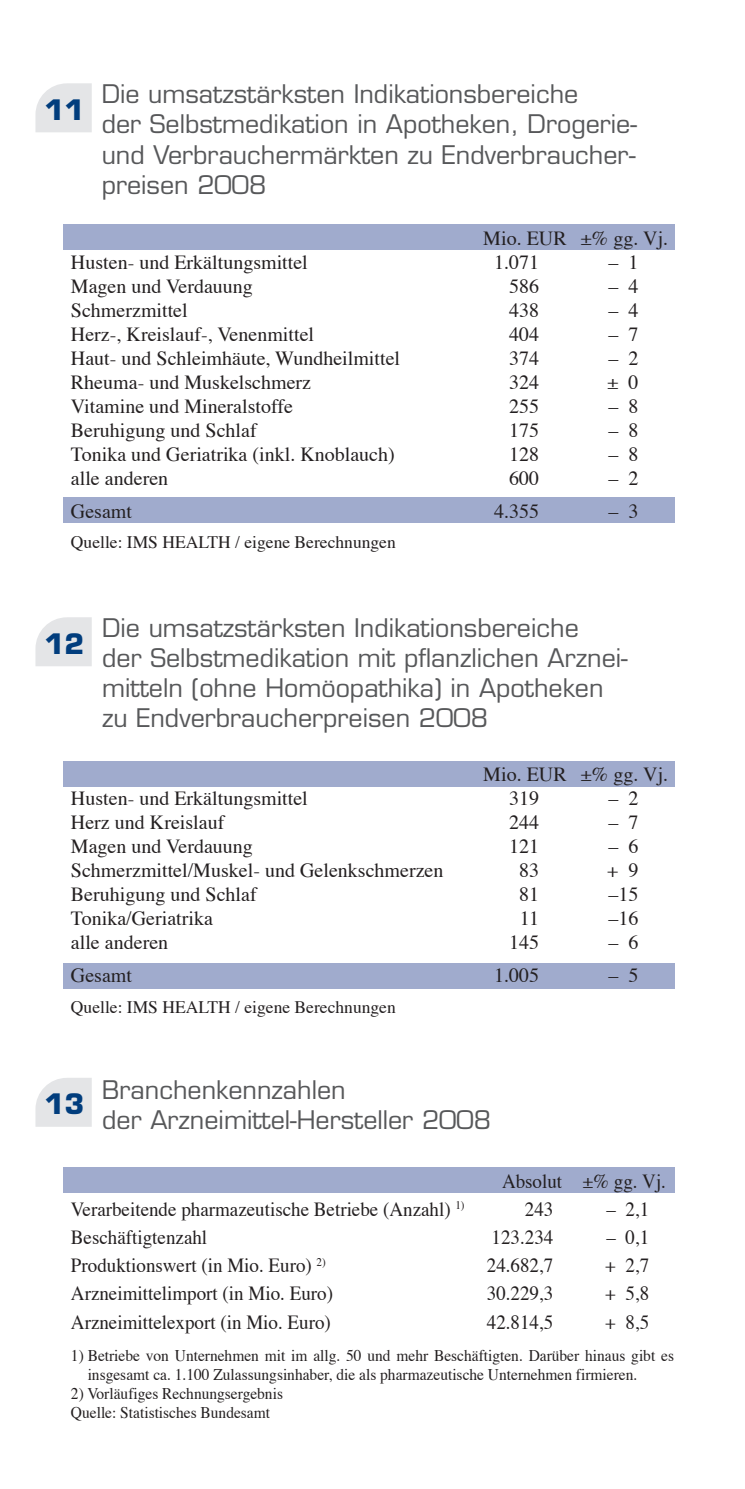
<style>
.page{position:relative;width:745px;height:1489px;background:#fff}
.page>*{position:absolute;margin:0;border:0;box-sizing:border-box;transform-origin:0 0}
.t1{font:700 27.5px "Eurostile";color:#013d7d}
.t2{font:25px/30px "Eurostile";color:#57585a}
.t3{font:20px "Times";color:#231f20}
.t4{font:20px "Times";color:#231f20;scale:.95 1}
.t5{font:17.5px "Times";color:#231f20}
.t6{font:16.25px/18.8px "Times";color:#231f20;scale:.95 1}
</style>
<div class="page">
<svg style="left:35px;top:83px;width:57px;height:49px;background:#e6e7e9"></svg>
<div style="left:63px;top:497px;width:610px;height:26px;background:#a0abcd"></div>
<div style="left:63px;top:224px;width:610px;height:26px;background:#a0abcd"></div>
<div style="left:63px;top:963px;width:610px;height:25px;background:#a0abcd"></div>
<div style="left:63px;top:761px;width:610px;height:25px;background:#a0abcd"></div>
<div style="left:63px;top:1167px;width:610px;height:25px;background:#a0abcd"></div>
<svg style="left:35px;top:617px;width:57px;height:49px;background:#e6e7e9"></svg>
<svg style="left:35px;top:1078px;width:57px;height:48px;background:#e6e7e9"></svg>
<p class="t2" style="left:102px;top:79px;width:536px">Die umsatzstärksten Indikationsbereiche<br>der Selbstmedikation in Apotheken, Drogerie&shy;und Verbrauchermärkten zu Endverbraucher&shy;preisen 2008</p>
<p class="t3" style="left:483px;top:219px;width:186px">Mio. EUR ±% gg. Vj.</p>
<p class="t3" style="left:71px;top:243px;width:238px">Husten- und Erkältungsmittel</p>
<p class="t3" style="left:494px;top:243px;width:46px">1.071</p>
<p class="t3" style="left:608px;top:243px;width:31px">– 1</p>
<p class="t3" style="left:71px;top:267px;width:183px">Magen und Verdauung</p>
<p class="t3" style="left:509px;top:267px;width:31px">586</p>
<p class="t3" style="left:608px;top:267px;width:31px">– 4</p>
<p class="t3" style="left:71px;top:291px;width:118px">Schmerzmittel</p>
<p class="t3" style="left:509px;top:291px;width:31px">438</p>
<p class="t3" style="left:608px;top:291px;width:31px">– 4</p>
<p class="t3" style="left:71px;top:315px;width:244px">Herz-, Kreislauf-, Venenmittel</p>
<p class="t3" style="left:509px;top:315px;width:31px">404</p>
<p class="t3" style="left:608px;top:315px;width:31px">– 7</p>
<p class="t3" style="left:71px;top:339px;width:330px">Haut- und Schleimhäute, Wundheilmittel</p>
<p class="t3" style="left:509px;top:339px;width:31px">374</p>
<p class="t3" style="left:608px;top:339px;width:31px">– 2</p>
<p class="t3" style="left:71px;top:363px;width:241px">Rheuma- und Muskelschmerz</p>
<p class="t3" style="left:509px;top:363px;width:31px">324</p>
<p class="t3" style="left:607px;top:363px;width:32px">± 0</p>
<p class="t3" style="left:71px;top:387px;width:223px">Vitamine und Mineralstoffe</p>
<p class="t3" style="left:509px;top:387px;width:31px">255</p>
<p class="t3" style="left:608px;top:387px;width:31px">– 8</p>
<p class="t3" style="left:71px;top:411px;width:187px">Beruhigung und Schlaf</p>
<p class="t3" style="left:509px;top:411px;width:31px">175</p>
<p class="t3" style="left:608px;top:411px;width:31px">– 8</p>
<p class="t3" style="left:71px;top:435px;width:325px">Tonika und Geriatrika (inkl. Knoblauch)</p>
<p class="t3" style="left:509px;top:435px;width:31px">128</p>
<p class="t3" style="left:608px;top:435px;width:31px">– 8</p>
<p class="t3" style="left:71px;top:459px;width:99px">alle anderen</p>
<p class="t3" style="left:509px;top:459px;width:31px">600</p>
<p class="t3" style="left:608px;top:459px;width:31px">– 2</p>
<p class="t3" style="left:71px;top:492px;width:63px">Gesamt</p>
<p class="t3" style="left:494px;top:492px;width:46px">4.355</p>
<p class="t3" style="left:608px;top:492px;width:31px">– 3</p>
<p class="t5" style="left:71px;top:526px;width:326px">Quelle: IMS HEALTH / eigene Berechnungen</p>
<h1 class="t1" style="left:45px;top:92px;width:41px">11</h1>
<p class="t2" style="left:102px;top:613px;width:526px">Die umsatzstärksten Indikationsbereiche<br>der Selbstmedikation mit pflanzlichen Arznei&shy;mitteln (ohne Homöopathika) in Apotheken zu Endverbraucherpreisen 2008</p>
<p class="t3" style="left:483px;top:756px;width:186px">Mio. EUR ±% gg. Vj.</p>
<p class="t3" style="left:71px;top:780px;width:238px">Husten- und Erkältungsmittel</p>
<p class="t3" style="left:509px;top:780px;width:31px">319</p>
<p class="t3" style="left:608px;top:780px;width:31px">– 2</p>
<p class="t3" style="left:71px;top:804px;width:155px">Herz und Kreislauf</p>
<p class="t3" style="left:509px;top:804px;width:31px">244</p>
<p class="t3" style="left:608px;top:804px;width:31px">– 7</p>
<p class="t3" style="left:71px;top:828px;width:183px">Magen und Verdauung</p>
<p class="t3" style="left:509px;top:828px;width:31px">121</p>
<p class="t3" style="left:608px;top:828px;width:31px">– 6</p>
<p class="t3" style="left:71px;top:852px;width:374px">Schmerzmittel/Muskel- und Gelenkschmerzen</p>
<p class="t3" style="left:519px;top:852px;width:21px">83</p>
<p class="t3" style="left:607px;top:852px;width:33px">+ 9</p>
<p class="t3" style="left:71px;top:876px;width:187px">Beruhigung und Schlaf</p>
<p class="t3" style="left:519px;top:876px;width:21px">81</p>
<p class="t3" style="left:608px;top:876px;width:31px">–15</p>
<p class="t3" style="left:71px;top:900px;width:143px">Tonika/Geriatrika</p>
<p class="t3" style="left:519px;top:900px;width:21px">11</p>
<p class="t3" style="left:608px;top:900px;width:31px">–16</p>
<p class="t3" style="left:71px;top:924px;width:99px">alle anderen</p>
<p class="t3" style="left:509px;top:924px;width:31px">145</p>
<p class="t3" style="left:608px;top:924px;width:31px">– 6</p>
<p class="t3" style="left:71px;top:957px;width:63px">Gesamt</p>
<p class="t3" style="left:494px;top:957px;width:46px">1.005</p>
<p class="t3" style="left:608px;top:957px;width:31px">– 5</p>
<p class="t5" style="left:71px;top:990px;width:326px">Quelle: IMS HEALTH / eigene Berechnungen</p>
<h1 class="t1" style="left:45px;top:626px;width:41px">12</h1>
<h1 class="t1" style="left:45px;top:1086px;width:41px">13</h1>
<p class="t2" style="left:102px;top:1074px;width:390px">Branchenkennzahlen<br>der Arzneimittel-Hersteller 2008</p>
<p class="t4" style="left:501px;top:1162px;width:174px">Absolut ±% gg. Vj.</p>
<p class="t4" style="left:71px;top:1190px;width:415px">Verarbeitende pharmazeutische Betriebe (Anzahl) <sup>1)</sup></p>
<p class="t4" style="left:524px;top:1190px;width:31px">243</p>
<p class="t4" style="left:606px;top:1190px;width:46px">– 2,1</p>
<p class="t4" style="left:71px;top:1218px;width:145px">Beschäftigtenzahl</p>
<p class="t4" style="left:491px;top:1218px;width:66px">123.234</p>
<p class="t4" style="left:606px;top:1218px;width:47px">– 0,1</p>
<p class="t4" style="left:71px;top:1246px;width:270px">Produktionswert (in Mio. Euro) <sup>2)</sup></p>
<p class="t4" style="left:486px;top:1246px;width:71px">24.682,7</p>
<p class="t4" style="left:605px;top:1246px;width:48px">+ 2,7</p>
<p class="t4" style="left:71px;top:1274px;width:277px">Arzneimittelimport (in Mio. Euro)</p>
<p class="t4" style="left:486px;top:1274px;width:72px">30.229,3</p>
<p class="t4" style="left:605px;top:1274px;width:48px">+ 5,8</p>
<p class="t4" style="left:71px;top:1302px;width:275px">Arzneimittelexport (in Mio. Euro)</p>
<p class="t4" style="left:486px;top:1302px;width:71px">42.814,5</p>
<p class="t4" style="left:605px;top:1302px;width:48px">+ 8,5</p>
<p class="t6" style="left:88px;top:1344px;width:618px;text-indent:-17px">1) Betriebe von Unternehmen mit im allg. 50 und mehr Beschäftigten. Darüber hinaus gibt es insgesamt ca. 1.100 Zulassungsinhaber, die als pharmazeutische Unternehmen firmieren.</p>
<p class="t6" style="left:71px;top:1382px;width:224px">2) Vorläufiges Rechnungsergebnis<br>Quelle: Statistisches Bundesamt</p>
</div>
